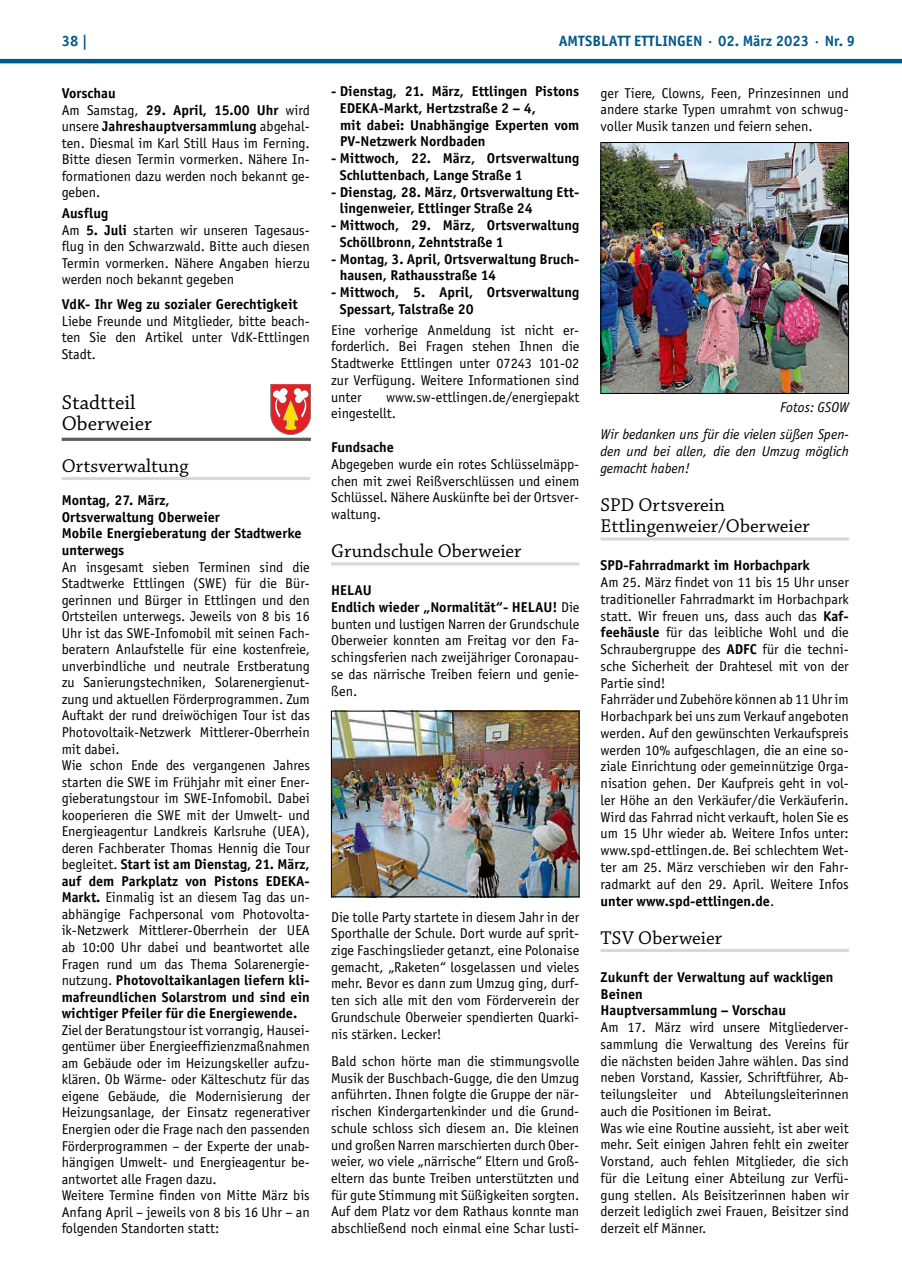
<style>
.page{position:relative;width:902px;height:1280px;background:#fff}
.page>*{position:absolute;margin:0;border:0;box-sizing:border-box;transform-origin:0 0}
.t1{font:21px/21px "Chaparral Pro";color:#000}
.t2{font:19.5px/21.3px "Chaparral Pro";color:#000}
.t3{font:700 15px "Officina Sans";color:#00588b}
.t4{font:14.25px/16.5px "Officina Sans";color:#000}
.t5{font:700 14.25px/16.6px "Officina Sans";color:#000}
.t6{font:italic 14.25px/27.5px "Officina Sans";color:#000;text-align:right}
.s1{font-weight:700}
</style>
<div class="page">
<hr style="left:0;top:59px;width:901px;height:4px;background:#00588b">
<hr style="left:62px;top:477px;width:248px;height:3px;background:#d8d8d9">
<hr style="left:62px;top:438px;width:249px;height:3px;background:#5c5b5b">
<svg style="left:270px;top:385px;width:41px;height:50px"></svg>
<hr style="left:331px;top:562px;width:248px;height:3px;background:#d8d8d9">
<img style="left:333px;top:713px;width:244px;height:182px">
<div style="left:331px;top:711px;width:248px;height:186px;border:1px solid #000"></div>
<svg style="left:600px;top:537px;width:248px;height:4px"></svg>
<hr style="left:600px;top:949px;width:248px;height:3px;background:#d8d8d9">
<img style="left:602px;top:144px;width:244px;height:248px">
<div style="left:600px;top:142px;width:248px;height:252px;border:1px solid #000"></div>
<p class="t3" style="left:62px;top:32px;width:28px">38 |</p>
<p class="t3" style="left:558px;top:32px;width:298px">AMTSBLATT ETTLINGEN · 02. März 2023 · Nr. 9</p>
<p class="t4" style="left:62px;top:85px;width:250px"><span class="s1">Vorschau<br></span>Am Samstag, <span class="s1">29. April, 15.00 Uhr</span> wird unsere <span class="s1">Jahreshauptversammlung</span> abgehal&shy;ten. Diesmal im Karl Still Haus im Ferning.<br>Bitte diesen Termin vormerken. Nähere In&shy;formationen dazu werden noch bekannt ge&shy;geben.</p>
<p class="t4" style="left:62px;top:205px;width:250px"><span class="s1">Ausflug<br></span>Am <span class="s1">5. Juli</span> starten wir unseren Tagesaus&shy;flug in den Schwarzwald. Bitte auch diesen<br>Termin vormerken. Nähere Angaben hierzu werden noch bekannt gegeben</p>
<p class="t5" style="left:62px;top:296px;width:237px">VdK- Ihr Weg zu sozialer Gerechtigkeit</p>
<p class="t4" style="left:62px;top:313px;width:250px;text-align:justify">Liebe Freunde und Mitglieder, bitte beach&shy;ten Sie den Artikel unter VdK-Ettlingen Stadt.</p>
<h1 class="t1" style="left:62px;top:393px;width:92px">Stadtteil<br>Oberweier</h1>
<h2 class="t2" style="left:62px;top:456px;width:128px">Ortsverwaltung</h2>
<p class="t5" style="left:62px;top:492px;width:241px">Montag, 27. März,<br>Ortsverwaltung Oberweier<br>Mobile Energieberatung der Stadtwerke unterwegs</p>
<p class="t4" style="left:62px;top:558px;width:250px">An insgesamt sieben Terminen sind die Stadtwerke Ettlingen (SWE) für die Bür&shy;gerinnen und Bürger in Ettlingen und den Ortsteilen unterwegs. Jeweils von 8 bis 16<br>Uhr ist das SWE-Infomobil mit seinen Fach&shy;beratern Anlaufstelle für eine kostenfreie, unverbindliche und neutrale Erstberatung zu Sanierungstechniken, Solarenergienut&shy;zung und aktuellen Förderprogrammen. Zum Auftakt der rund dreiwöchigen Tour ist das Photovoltaik-Netzwerk Mittlerer-Oberrhein mit dabei.<br>Wie schon Ende des vergangenen Jahres starten die SWE im Frühjahr mit einer Ener&shy;gieberatungstour im SWE-Infomobil. Dabei kooperieren die SWE mit der Umwelt- und Energieagentur Landkreis Karlsruhe (UEA), deren Fachberater Thomas Hennig die Tour begleitet. <span class="s1">Start ist am Dienstag, 21. März, auf dem Parkplatz von Pistons EDEKA-Markt.</span> Einmalig ist an diesem Tag das un&shy;abhängige Fachpersonal vom Photovolta&shy;ik-Netzwerk Mittlerer-Oberrhein der UEA ab 10:00 Uhr dabei und beantwortet alle Fragen rund um das Thema Solarenergie&shy;nutzung. <span class="s1">Photovoltaikanlagen liefern kli&shy;mafreundlichen Solarstrom und sind ein wichtiger Pfeiler für die Energiewende.</span></p>
<p class="t4" style="left:62px;top:1022px;width:250px">Ziel der Beratungstour ist vorrangig, Hausei&shy;gentümer über Energieeffizienzmaßnahmen am Gebäude oder im Heizungskeller aufzu&shy;klären. Ob Wärme- oder Kälteschutz für das eigene Gebäude, die Modernisierung der Heizungsanlage, der Einsatz regenerativer Energien oder die Frage nach den passenden Förderprogrammen – der Experte der unab&shy;hängigen Umwelt- und Energieagentur be&shy;antwortet alle Fragen dazu.<br>Weitere Termine finden von Mitte März bis Anfang April – jeweils von 8 bis 16 Uhr – an folgenden Standorten statt:</p>
<p class="t5" style="left:340px;top:83px;width:241px;text-indent:-9px">- Dienstag, 21. März, Ettlingen Pistons EDEKA-Markt, Hertzstraße 2 – 4,<br>mit dabei: Unabhängige Experten vom PV-Netzwerk Nordbaden</p>
<p class="t5" style="left:340px;top:150px;width:241px;text-indent:-9px">- Mittwoch, 22. März, Ortsverwaltung<br>Schluttenbach, Lange Straße 1</p>
<p class="t5" style="left:340px;top:183px;width:241px;text-indent:-9px">- Dienstag, 28. März, Ortsverwaltung Ett&shy;lingenweier, Ettlinger Straße 24</p>
<p class="t5" style="left:340px;top:217px;width:241px;text-indent:-9px">- Mittwoch, 29. März, Ortsverwaltung<br>Schöllbronn, Zehntstraße 1</p>
<p class="t5" style="left:340px;top:250px;width:241px;text-indent:-9px">- Montag, 3. April, Ortsverwaltung Bruch&shy;hausen, Rathausstraße 14</p>
<p class="t5" style="left:340px;top:284px;width:241px;text-indent:-9px">- Mittwoch, 5. April, Ortsverwaltung<br>Spessart, Talstraße 20</p>
<p class="t4" style="left:331px;top:322px;width:250px;text-align:justify">Eine vorherige Anmeldung ist nicht er&shy;forderlich. Bei Fragen stehen Ihnen die Stadtwerke Ettlingen unter 07243 101-02 zur Verfügung. Weitere Informationen sind unter</p>
<p class="t4" style="left:600px;top:84px;width:250px;text-align:justify">ger Tiere, Clowns, Feen, Prinzesinnen und andere starke Typen umrahmt von schwug&shy;voller Musik tanzen und feiern sehen.</p>
<p class="t4" style="left:331px;top:388px;width:250px;text-indent:55px">www.sw-ettlingen.de/energiepakt eingestellt.</p>
<p class="t5" style="left:331px;top:439px;width:64px">Fundsache</p>
<p class="t4" style="left:331px;top:456px;width:250px;text-align:justify">Abgegeben wurde ein rotes Schlüsselmäpp&shy;chen mit zwei Reißverschlüssen und einem Schlüssel. Nähere Auskünfte bei der Ortsver&shy;waltung.</p>
<h2 class="t2" style="left:331px;top:541px;width:192px">Grundschule Oberweier</h2>
<p class="t4" style="left:331px;top:582px;width:250px"><span class="s1">HELAU<br>Endlich wieder „Normalität“- HELAU!</span> Die bunten und lustigen Narren der Grundschule<br>Oberweier konnten am Freitag vor den Fa&shy;schingsferien nach zweijähriger Coronapau&shy;se das närrische Treiben feiern und genie&shy;ßen.</p>
<p class="t6" style="left:600px;top:393px;width:250px">Fotos: GSOW<br>Wir bedanken uns für die vielen süßen Spen-</p>
<p class="t6" style="left:600px;top:443px;width:250px;line-height:16.8px;text-align:left">den und bei allen, die den Umzug möglich gemacht haben!</p>
<h2 class="t2" style="left:600px;top:495px;width:211px">SPD Ortsverein<br>Ettlingenweier/Oberweier</h2>
<p class="t5" style="left:600px;top:557px;width:211px">SPD-Fahrradmarkt im Horbachpark</p>
<p class="t4" style="left:600px;top:574px;width:250px">Am 25. März findet von 11 bis 15 Uhr unser traditioneller Fahrradmarkt im Horbachpark statt. Wir freuen uns, dass auch das <span class="s1">Kaf&shy;feehäusle</span> für das leibliche Wohl und die Schraubergruppe des <span class="s1">ADFC</span> für die techni&shy;sche Sicherheit der Drahtesel mit von der Partie sind!<br>Fahrräder und Zubehöre können ab 11 Uhr im Horbachpark bei uns zum Verkauf angeboten werden. Auf den gewünschten Verkaufspreis werden 10% aufgeschlagen, die an eine so&shy;ziale Einrichtung oder gemeinnützige Orga&shy;nisation gehen. Der Kaufpreis geht in vol&shy;ler Höhe an den Verkäufer/die Verkäuferin.<br>Wird das Fahrrad nicht verkauft, holen Sie es um 15 Uhr wieder ab. Weitere Infos unter: www.spd-ettlingen.de. Bei schlechtem Wet&shy;ter am 25. März verschieben wir den Fahr&shy;radmarkt auf den 29. April. Weitere Infos <span class="s1">unter www.spd-ettlingen.de</span>.</p>
<h2 class="t2" style="left:600px;top:928px;width:123px">TSV Oberweier</h2>
<p class="t5" style="left:600px;top:968px;width:234px">Zukunft der Verwaltung auf wackligen<br>Beinen<br>Hauptversammlung – Vorschau</p>
<p class="t4" style="left:600px;top:1019px;width:250px">Am 17. März wird unsere Mitgliederver&shy;sammlung die Verwaltung des Vereins für die nächsten beiden Jahre wählen. Das sind neben Vorstand, Kassier, Schriftführer, Ab&shy;teilungsleiter und Abteilungsleiterinnen auch die Positionen im Beirat.<br>Was wie eine Routine aussieht, ist aber weit mehr. Seit einigen Jahren fehlt ein zweiter Vorstand, auch fehlen Mitglieder, die sich für die Leitung einer Abteilung zur Verfü&shy;gung stellen. Als Beisitzerinnen haben wir derzeit lediglich zwei Frauen, Beisitzer sind derzeit elf Männer.</p>
<p class="t4" style="left:331px;top:908px;width:250px;text-align:justify">Die tolle Party startete in diesem Jahr in der Sporthalle der Schule. Dort wurde auf sprit&shy;zige Faschingslieder getanzt, eine Polonaise gemacht, „Raketen“ losgelassen und vieles mehr. Bevor es dann zum Umzug ging, durf&shy;ten sich alle mit den vom Förderverein der Grundschule Oberweier spendierten Quarki&shy;nis stärken. Lecker!</p>
<p class="t4" style="left:331px;top:1053px;width:250px;text-align:justify">Bald schon hörte man die stimmungsvolle Musik der Buschbach-Gugge, die den Umzug anführten. Ihnen folgte die Gruppe der när&shy;rischen Kindergartenkinder und die Grund&shy;schule schloss sich diesem an. Die kleinen und großen Narren marschierten durch Ober&shy;weier, wo viele „närrische“ Eltern und Groß&shy;eltern das bunte Treiben unterstützten und für gute Stimmung mit Süßigkeiten sorgten.<br>Auf dem Platz vor dem Rathaus konnte man abschließend noch einmal eine Schar lusti-</p>
</div>
